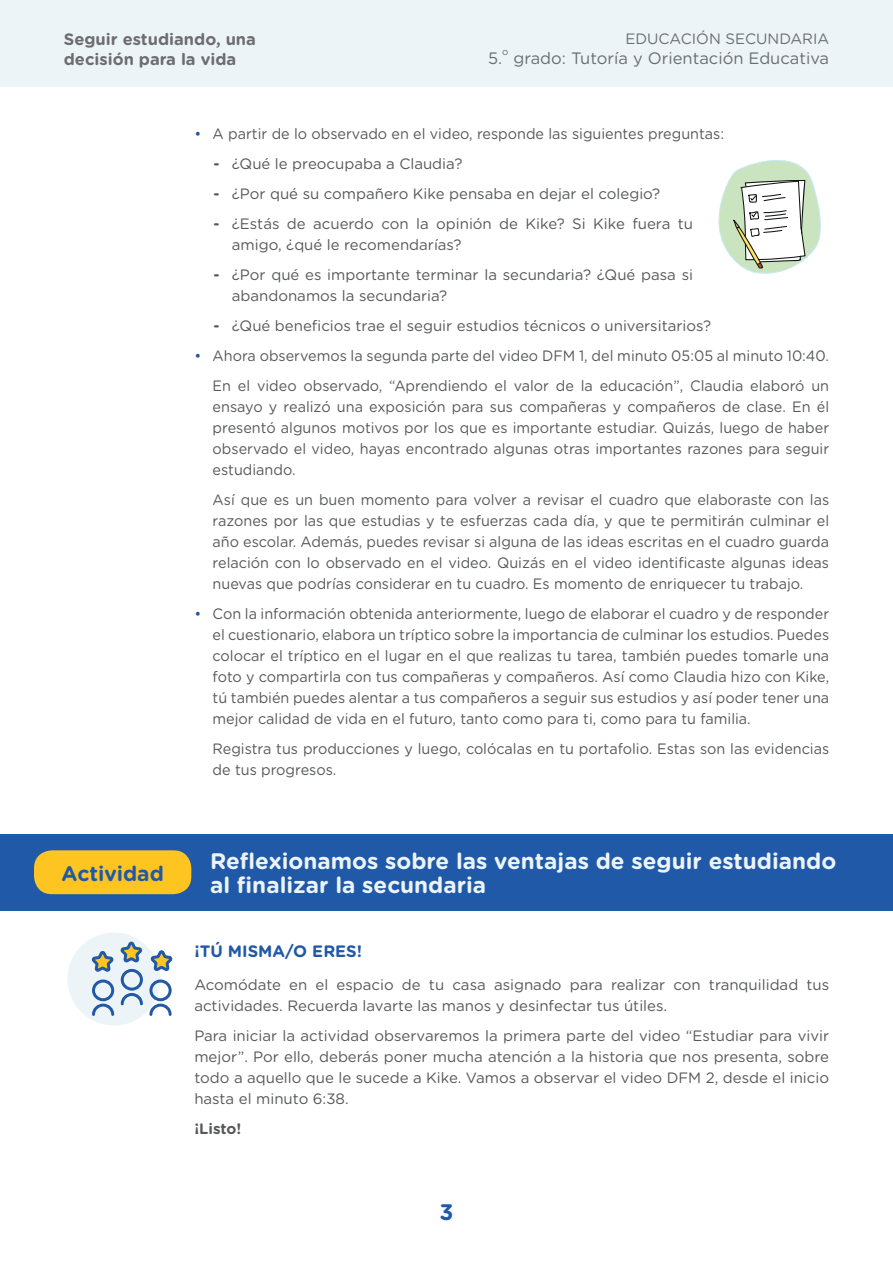
<style>
.page{position:relative;width:893px;height:1263px;background:#fff}
.page>*{position:absolute;margin:0;border:0;box-sizing:border-box;transform-origin:0 0}
.Nombre_de_actividad{font:700 22.5px/24px "Gotham Rounded";color:#edf4f8}
.t1{font:700 22.5px "Gotham Rounded";color:#2059a8}
.t2{font:700 21px "Gotham Rounded";color:#2059a8}
.t3{font:700 16.5px/19.8px "Gotham Rounded";color:#6c6d70}
.t4{font:16.5px "Gotham Rounded";color:#6c6d70}
.Subtítulos{font:700 16.5px "Gotham Rounded";color:#2059a8}
.Texto_Bullet_Azul_y{font:15px/21px "Gotham Rounded";color:#57585a;text-align:justify;scale:.96 1}
.Texto_Bullet_Azul_y-2{font:15px/21px "Gotham Rounded";color:#57585a}
.t5{font:15px "Gotham Rounded";color:#6c6d70}
.Texto_Bullet_Azul_y-3{font:700 15px "Gotham Rounded";letter-spacing:-.005em;color:#57585a}
.t6{font:9.6px "Gotham Rounded";color:#6c6d70}
.s1{color:#2059a8}
.s2{font-weight:700}
</style>
<div class="page">
<div style="left:0;top:0;width:893px;height:87px;background:#edf4f8"></div>
<svg style="left:718px;top:160px;width:103px;height:114px"></svg>
<div style="left:0;top:834px;width:893px;height:76px;background:#2059a8"></div>
<div style="left:34px;top:850px;width:157px;height:44px;background:#fec422;border-radius:18px"></div>
<div style="left:68px;top:932px;width:92px;height:93px;background:#edf4f8;border-radius:50%"></div>
<svg style="left:91px;top:940px;width:82px;height:76px"></svg>
<p class="t3" style="left:64px;top:28px;width:194px">Seguir estudiando, una decisión para la vida</p>
<p class="t5" style="left:625px;top:28px;width:205px">EDUCACIÓN SECUNDARIA</p>
<p class="t4" style="left:488px;top:47px;width:16px">5.</p>
<p class="t6" style="left:502px;top:45px;width:8px">o</p>
<p class="t4" style="left:513px;top:47px;width:317px">grado: Tutoría y Orientación Educativa</p>
<p class="t2" style="left:61px;top:858px;width:104px">Actividad</p>
<p class="Texto_Bullet_Azul_y" style="left:194px;top:122px;width:553px"><span class="s1">•</span> A partir de lo observado en el video, responde las siguientes preguntas:</p>
<p class="Texto_Bullet_Azul_y-2" style="left:214px;top:152px;width:250px"><span class="s2">-</span> ¿Qué le preocupaba a Claudia?</p>
<p class="Texto_Bullet_Azul_y-2" style="left:214px;top:182px;width:448px"><span class="s2">-</span> ¿Por qué su compañero Kike pensaba en dejar el colegio?</p>
<p class="Texto_Bullet_Azul_y-2" style="left:232px;top:212px;width:463px;text-indent:-18px"><span class="s2">-</span> ¿Estás de acuerdo con la opinión de Kike? Si Kike fuera tu amigo, ¿qué le recomendarías?</p>
<p class="Texto_Bullet_Azul_y-2" style="left:232px;top:263px;width:463px;text-indent:-18px"><span class="s2">-</span> ¿Por qué es importante terminar la secundaria? ¿Qué pasa si abandonamos la secundaria?</p>
<p class="Texto_Bullet_Azul_y-2" style="left:214px;top:314px;width:499px"><span class="s2">-</span> ¿Qué beneficios trae el seguir estudios técnicos o universitarios?</p>
<p class="Texto_Bullet_Azul_y" style="left:194px;top:344px;width:663px"><span class="s1">•</span> Ahora observemos la segunda parte del video DFM 1, del minuto 05:05 al minuto 10:40.</p>
<p class="Texto_Bullet_Azul_y" style="left:213px;top:374px;width:644px">En el video observado, “Aprendiendo el valor de la educación”, Claudia elaboró un ensayo y realizó una exposición para sus compañeras y compañeros de clase. En él presentó algunos motivos por los que es importante estudiar. Quizás, luego de haber observado el video, hayas encontrado algunas otras importantes razones para seguir estudiando.</p>
<p class="Texto_Bullet_Azul_y" style="left:213px;top:488px;width:644px">Así que es un buen momento para volver a revisar el cuadro que elaboraste con las razones por las que estudias y te esfuerzas cada día, y que te permitirán culminar el año escolar. Además, puedes revisar si alguna de las ideas escritas en el cuadro guarda relación con lo observado en el video. Quizás en el video identificaste algunas ideas nuevas que podrías considerar en tu cuadro. Es momento de enriquecer tu trabajo.</p>
<p class="Texto_Bullet_Azul_y" style="left:213px;top:602px;width:644px;text-indent:-18px"><span class="s1">•</span> Con la información obtenida anteriormente, luego de elaborar el cuadro y de responder el cuestionario, elabora un tríptico sobre la importancia de culminar los estudios. Puedes colocar el tríptico en el lugar en el que realizas tu tarea, también puedes tomarle una foto y compartirla con tus compañeras y compañeros. Así como Claudia hizo con Kike, tú también puedes alentar a tus compañeros a seguir sus estudios y así poder tener una mejor calidad de vida en el futuro, tanto como para ti, como para tu familia.</p>
<p class="Texto_Bullet_Azul_y" style="left:213px;top:737px;width:644px">Registra tus producciones y luego, colócalas en tu portafolio. Estas son las evidencias de tus progresos.</p>
<p class="Nombre_de_actividad" style="left:210px;top:848px;width:628px">Reflexionamos sobre las ventajas de seguir estudiando al finalizar la secundaria</p>
<p class="Subtítulos" style="left:194px;top:939px;width:169px">¡TÚ MISMA/O ERES!</p>
<p class="Texto_Bullet_Azul_y-2" style="left:194px;top:973px;width:636px">Acomódate en el espacio de tu casa asignado para realizar con tranquilidad tus actividades. Recuerda lavarte las manos y desinfectar tus útiles.</p>
<p class="Texto_Bullet_Azul_y-2" style="left:194px;top:1024px;width:636px;text-align:justify">Para iniciar la actividad observaremos la primera parte del video “Estudiar para vivir mejor”. Por ello, deberás poner mucha atención a la historia que nos presenta, sobre todo a aquello que le sucede a Kike. Vamos a observar el video DFM 2, desde el inicio hasta el minuto 6:38.</p>
<p class="Texto_Bullet_Azul_y-3" style="left:194px;top:1117px;width:48px">¡Listo!</p>
<h1 class="t1" style="left:439px;top:1195px;width:15px">3</h1>
</div>
